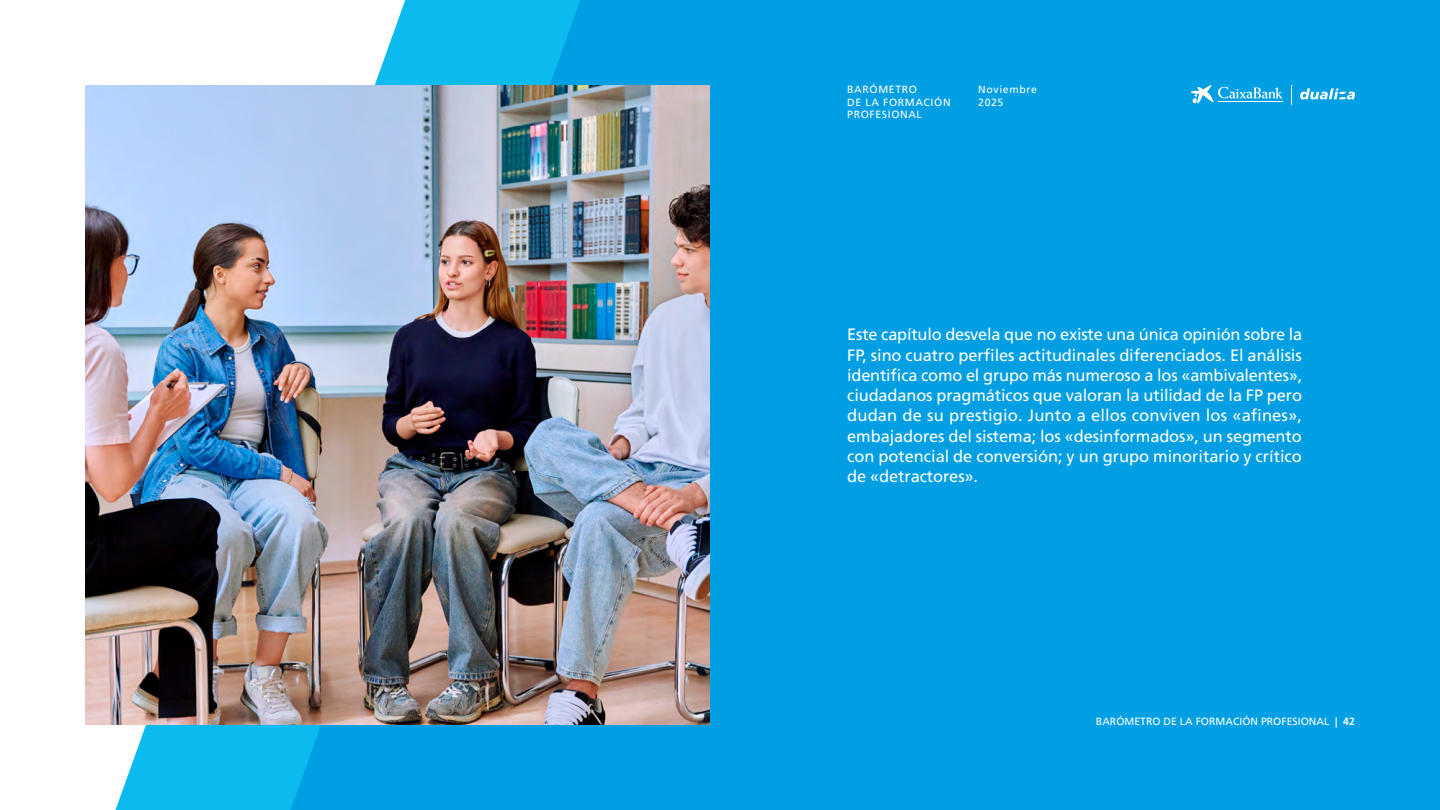
<style>
.page{position:relative;width:1440px;height:810px;background:#009fe3}
.page>*{position:absolute;margin:0;border:0;box-sizing:border-box;transform-origin:0 0}
.t1{font:16.5px/20.2px "Frutiger LT Std";letter-spacing:-.005em;color:#fff;text-align:justify}
.t2{font:10.5px/12.6px "Frutiger LT Std";letter-spacing:.06em;color:#fff}
.t3{font:10.5px "Frutiger LT Std";color:#fff}
.s1{font-weight:700}
</style>
<div class="page">
<svg style="left:405px;top:0;width:175px;height:85px;background:#0ab8ed"></svg>
<svg style="left:0;top:0;width:405px;height:810px;background:#cfeffb"></svg>
<svg style="left:1191px;top:85px;width:92px;height:19px"></svg>
<hr style="left:1218px;top:101px;width:65px;height:1px;background:#fff">
<svg style="left:1300px;top:88px;width:55px;height:12px"></svg>
<img style="left:85px;top:85px;width:624px;height:640px">
<p class="t2" style="left:847px;top:83px;width:105px">BARÓMETRO<br>DE LA FORMACIÓN<br>PROFESIONAL</p>
<p class="t2" style="left:978px;top:83px;width:60px">Noviembre<br>2025</p>
<p class="t1" style="left:847px;top:325px;width:457px">Este capítulo desvela que no existe una única opinión sobre la FP, sino cuatro perfiles actitudinales diferenciados. El análisis identifica como el grupo más numeroso a los «ambivalentes», ciudadanos pragmáticos que valoran la utilidad de la FP pero dudan de su prestigio. Junto a ellos conviven los «afines», embajadores del sistema; los «desinformados», un segmento con potencial de conversión; y un grupo minoritario y crítico de «detractores».</p>
<p class="t3" style="left:1096px;top:715px;width:261px">BARÓMETRO DE LA FORMACIÓN PROFESIONAL <span class="s1">| 42</span></p>
</div>
